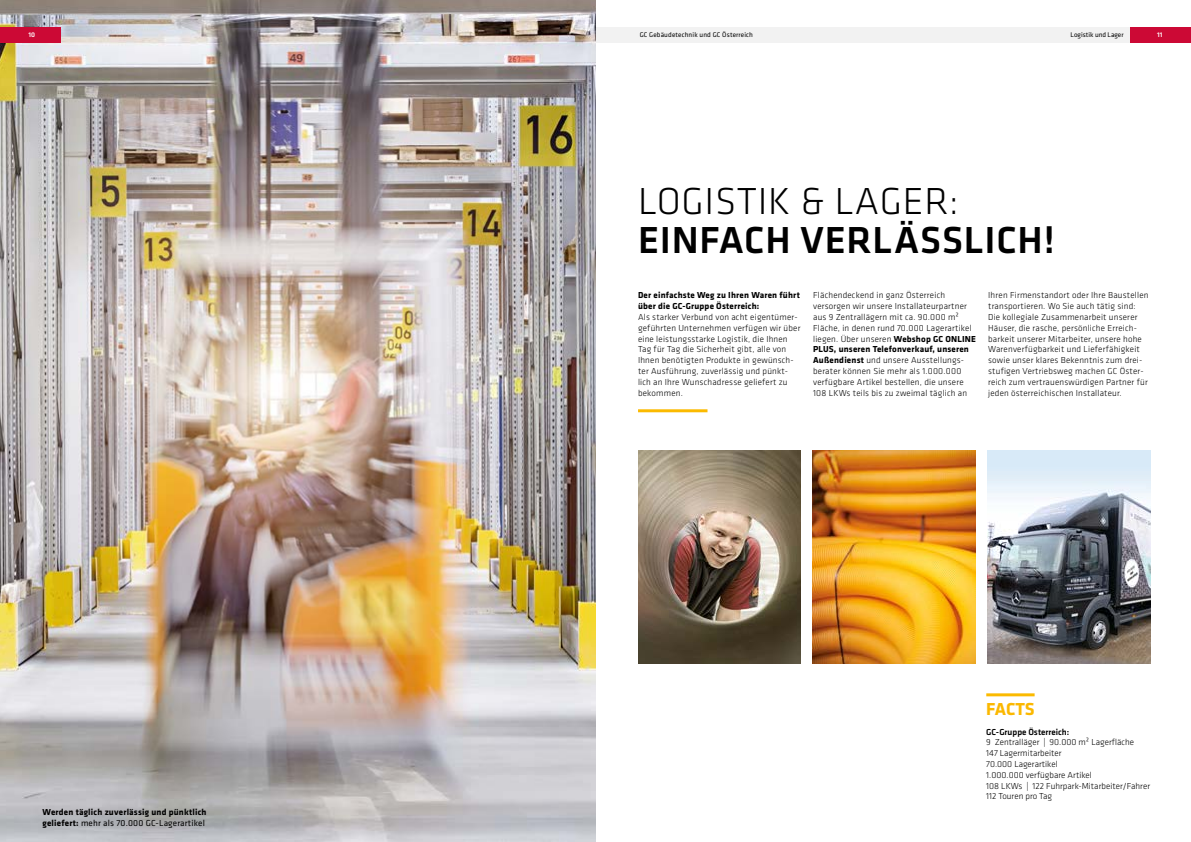
<style>
.page{position:relative;width:1191px;height:842px;background:#fff}
.page>*{position:absolute;margin:0;border:0;box-sizing:border-box;transform-origin:0 0}
.t1{font:500 39px "GC Klavika Fein";letter-spacing:.02em;color:#000}
.t2{font:300 39px "GC Klavika Fein";letter-spacing:.02em;color:#000}
.t3{font:700 18px "GC Klavika";letter-spacing:-.005em;color:#fbb800}
.t4{font:300 9px/10.8px "GC Klavika Fein";letter-spacing:.02em;color:#000}
.t5{font:700 9px/10.8px "GC Klavika";letter-spacing:.02em;color:#000}
.t6{font:300 9px/10.8px "GC Klavika Fein";color:#000}
.t7{font:500 9px "GC Klavika Fein";color:#000}
.t8{font:7px "GC Klavika";letter-spacing:.02em;color:#000}
.t9{font:7px "GC Klavika";color:#000}
.t10{font:500 7px "GC Klavika Fein";color:#fff}
.s1{font-weight:400}
.s2{font-family:"GC Klavika";font-weight:700}
</style>
<div class="page">
<div style="left:1130px;top:27px;width:61px;height:16px;background:#cc0935"></div>
<div style="left:595px;top:27px;width:535px;height:16px;background:#f2f2f2"></div>
<img style="left:0;top:0;width:595px;height:842px">
<div style="left:0;top:27px;width:61px;height:16px;background:#cc0935"></div>
<hr style="left:986px;top:693px;width:48px;height:3px;background:#fbba00">
<img style="left:812px;top:450px;width:163px;height:214px">
<img style="left:638px;top:450px;width:162px;height:214px">
<img style="left:987px;top:450px;width:163px;height:214px">
<hr style="left:638px;top:409px;width:69px;height:3px;background:#fbba00">
<p class="t8" style="left:639px;top:31px;width:115px">GC Gebäudetechnik und GC Österreich</p>
<p class="t10" style="left:28px;top:30px;width:8px">10</p>
<p class="t9" style="left:1070px;top:31px;width:54px">Logistik und Lager</p>
<p class="t10" style="left:1157px;top:30px;width:7px">11</p>
<h1 class="t2" style="left:638px;top:177px;width:322px">LOGISTIK &amp; LAGER:</h1>
<h1 class="t1" style="left:638px;top:213px;width:418px">EINFACH VERLÄSSLICH!</h1>
<p class="t5" style="left:43px;top:806px;width:165px">Werden täglich zuverlässig und pünktlich geliefert: <span class="s1">mehr als 70.000 GC-Lagerartikel</span></p>
<p class="t5" style="left:638px;top:290px;width:163px">Der einfachste Weg zu Ihren Waren führt über die GC-Gruppe Österreich:</p>
<p class="t4" style="left:638px;top:311px;width:164px">Als starker Verbund von acht eigentümer&shy;geführten Unternehmen verfügen wir über eine leistungsstarke Logistik, die Ihnen Tag für Tag die Sicherheit gibt, alle von Ihnen benötigten Produkte in gewünsch&shy;ter Ausführung, zuverlässig und pünkt&shy;lich an Ihre Wunschadresse geliefert zu bekommen.</p>
<p class="t4" style="left:813px;top:290px;width:164px">Flächendeckend in ganz Österreich versorgen wir unsere Installateurpartner aus 9 Zentrallägern mit ca. 90.000 m²<br>Fläche, in denen rund 70.000 Lagerartikel liegen. Über unseren <span class="s2">Webshop GC ONLINE</span></p>
<p class="t5" style="left:813px;top:344px;width:157px">PLUS, unseren Telefonverkauf, unseren</p>
<p class="t4" style="left:813px;top:355px;width:155px"><span class="s2">Außendienst</span> und unsere Ausstellungs&shy;berater können Sie mehr als 1.000.000 verfügbare Artikel bestellen, die unsere 108 LKWs teils bis zu zweimal täglich an</p>
<p class="t4" style="left:988px;top:290px;width:162px">Ihren Firmenstandort oder Ihre Baustellen transportieren. Wo Sie auch tätig sind:<br>Die kollegiale Zusammenarbeit unserer Häuser, die rasche, persönliche Erreich&shy;barkeit unserer Mitarbeiter, unsere hohe Warenverfügbarkeit und Lieferfähigkeit sowie unser klares Bekenntnis zum drei&shy;stufigen Vertriebsweg machen GC Öster&shy;reich zum vertrauenswürdigen Partner für jeden österreichischen Installateur.</p>
<h2 class="t3" style="left:986px;top:696px;width:50px">FACTS</h2>
<p class="t7" style="left:986px;top:725px;width:85px">GC-Gruppe Österreich:</p>
<p class="t6" style="left:986px;top:737px;width:165px">9 Zentralläger | 90.000 m² Lagerfläche<br>147 Lagermitarbeiter<br>70.000 Lagerartikel<br>1.000.000 verfügbare Artikel<br>108 LKWs | 122 Fuhrpark-Mitarbeiter/Fahrer<br>112 Touren pro Tag</p>
</div>
